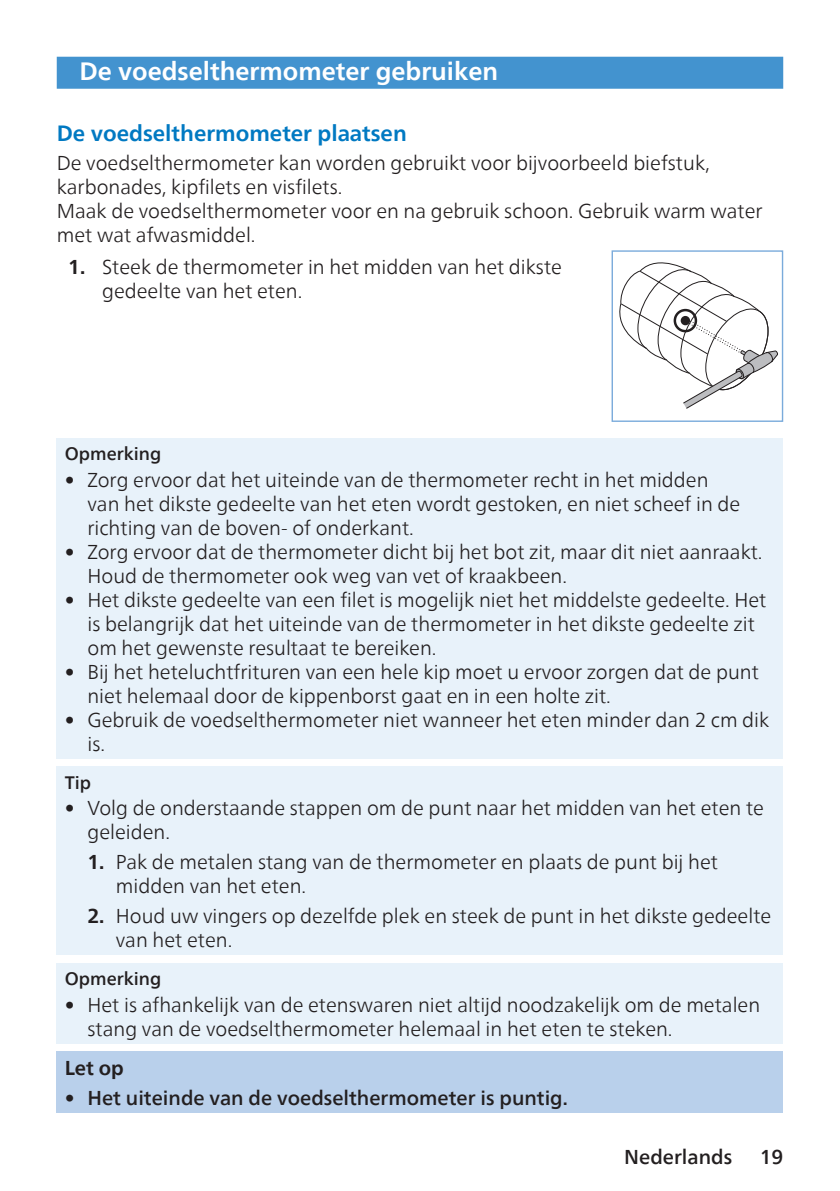
<style>
.page{position:relative;width:840px;height:1191px;background:#fff}
.page>*{position:absolute;margin:0;border:0;box-sizing:border-box;transform-origin:0 0}
.t1{font:700 25px "Neue Frutiger World";color:#fff}
.t2{font:700 22px "Neue Frutiger World";color:#0079c2}
.t3{font:300 20px/24px "Neue Frutiger World";color:#231f20}
.t4{font:500 20px "Neue Frutiger World";color:#231f20}
.t5{font:700 20px "Neue Frutiger World";color:#231f20}
.t6{font:500 18px "Neue Frutiger World";color:#231f20}
.s1{font-weight:700}
</style>
<div class="page">
<div style="left:57px;top:57px;width:725px;height:32px;background:#4393cf"></div>
<svg style="left:619px;top:262px;width:159px;height:147px"></svg>
<div style="left:680px;top:316px;width:9px;height:9px;background:#231f20;border-radius:50%"></div>
<div style="left:673px;top:309px;width:23px;height:23px;border:2px solid #231f20;border-radius:50%"></div>
<div style="left:611px;top:250px;width:171px;height:172px;border:1px solid #7aabdb"></div>
<div style="left:57px;top:438px;width:725px;height:320px;background:#e8f2fa"></div>
<div style="left:57px;top:766px;width:725px;height:188px;background:#e8f2fa"></div>
<div style="left:57px;top:962px;width:725px;height:81px;background:#e8f2fa"></div>
<div style="left:57px;top:1051px;width:725px;height:61px;background:#b9d0eb"></div>
<p class="t1" style="left:79px;top:49px;width:420px">De voedselthermometer gebruiken</p>
<p class="t2" style="left:57px;top:114px;width:351px">De voedselthermometer plaatsen</p>
<p class="t3" style="left:57px;top:151px;width:707px">De voedselthermometer kan worden gebruikt voor bijvoorbeeld biefstuk, karbonades, kipfilets en visfilets.<br>Maak de voedselthermometer voor en na gebruik schoon. Gebruik warm water met wat afwasmiddel.</p>
<p class="t3" style="left:102px;top:255px;width:461px;text-indent:-34px"><span class="s1">1.</span> Steek de thermometer in het midden van het dikste gedeelte van het eten.</p>
<p class="t6" style="left:65px;top:438px;width:98px">Opmerking</p>
<p class="t3" style="left:87px;top:467px;width:654px;text-indent:-23px">• Zorg ervoor dat het uiteinde van de thermometer recht in het midden van het dikste gedeelte van het eten wordt gestoken, en niet scheef in de richting van de boven- of onderkant.</p>
<p class="t3" style="left:87px;top:539px;width:676px;text-indent:-23px">• Zorg ervoor dat de thermometer dicht bij het bot zit, maar dit niet aanraakt.<br>Houd de thermometer ook weg van vet of kraakbeen.</p>
<p class="t3" style="left:87px;top:587px;width:680px;text-indent:-23px">• Het dikste gedeelte van een filet is mogelijk niet het middelste gedeelte. Het is belangrijk dat het uiteinde van de thermometer in het dikste gedeelte zit om het gewenste resultaat te bereiken.</p>
<p class="t3" style="left:87px;top:659px;width:672px;text-indent:-23px">• Bij het heteluchtfrituren van een hele kip moet u ervoor zorgen dat de punt niet helemaal door de kippenborst gaat en in een holte zit.</p>
<p class="t3" style="left:87px;top:707px;width:683px;text-indent:-23px">• Gebruik de voedselthermometer niet wanneer het eten minder dan 2 cm dik is.</p>
<p class="t6" style="left:65px;top:767px;width:28px">Tip</p>
<p class="t3" style="left:87px;top:796px;width:677px;text-indent:-23px">• Volg de onderstaande stappen om de punt naar het midden van het eten te geleiden.</p>
<p class="t3" style="left:116px;top:850px;width:603px;text-indent:-28px"><span class="s1">1.</span> Pak de metalen stang van de thermometer en plaats de punt bij het midden van het eten.</p>
<p class="t3" style="left:116px;top:904px;width:656px;text-indent:-28px"><span class="s1">2.</span> Houd uw vingers op dezelfde plek en steek de punt in het dikste gedeelte van het eten.</p>
<p class="t6" style="left:65px;top:963px;width:98px">Opmerking</p>
<p class="t3" style="left:87px;top:992px;width:674px;text-indent:-23px">• Het is afhankelijk van de etenswaren niet altijd noodzakelijk om de metalen stang van de voedselthermometer helemaal in het eten te steken.</p>
<p class="t5" style="left:65px;top:1050px;width:61px">Let op</p>
<p class="t4" style="left:65px;top:1081px;width:504px">• Het uiteinde van de voedselthermometer is puntig.</p>
<p class="t4" style="left:624px;top:1140px;width:109px">Nederlands</p>
<p class="t4" style="left:759px;top:1140px;width:25px">19</p>
</div>
